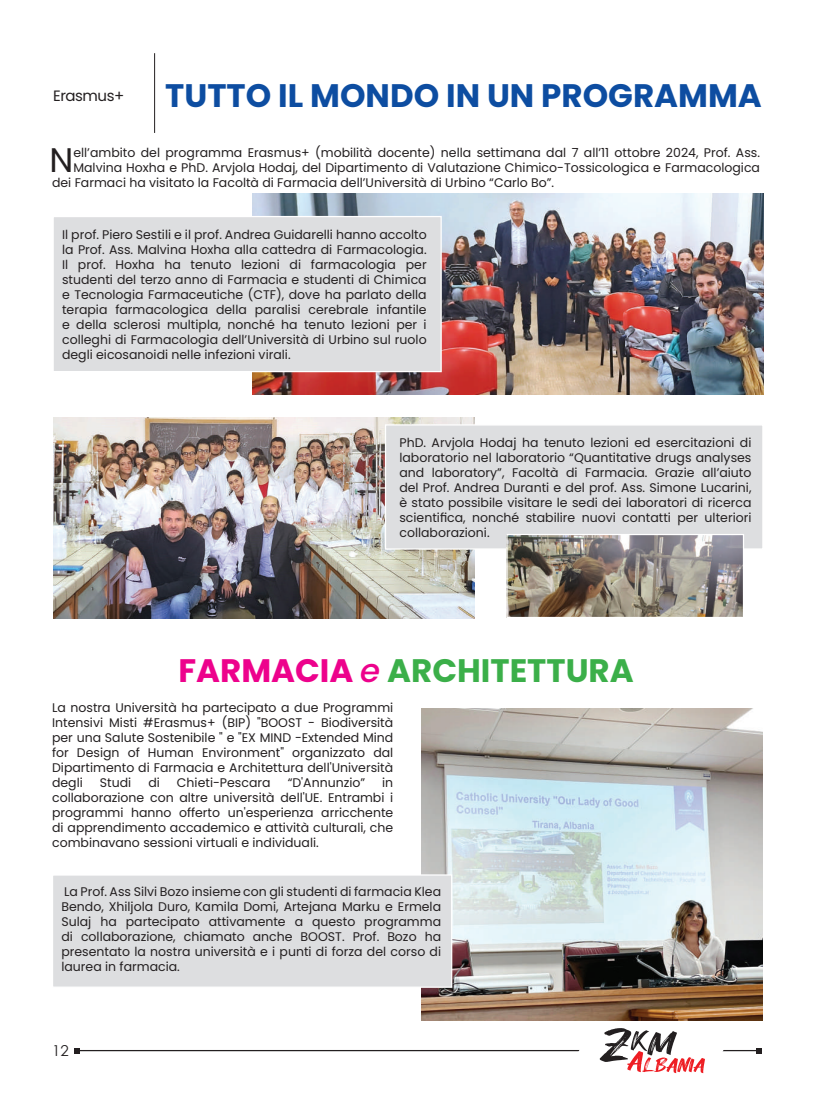
<style>
.page{position:relative;width:815px;height:1099px;background:#fff}
.page>*{position:absolute;margin:0;border:0;box-sizing:border-box;transform-origin:0 0}
.t1{font:34px "Poppins";color:#231f20}
.t2{font:700 32.5px "Poppins";color:#0d4da1}
.t3{font:700 32.5px "Poppins";color:#3baf49}
.t4{font:15px "Poppins";letter-spacing:-.03em;color:#231f20}
.t5{font:15px "Century Gothic";color:#231f20}
.t6{font:12.5px/15px "Poppins";color:#231f20;text-align:justify}
.s1{color:#ed028c}
.s2{font-weight:500;font-style:italic;color:#ed028c}
</style>
<div class="page">
<img style="left:422px;top:708px;width:340px;height:312px">
<img style="left:253px;top:194px;width:510px;height:200px">
<hr style="left:154px;top:53px;width:1px;height:80px;background:#231f20">
<img style="left:53px;top:418px;width:422px;height:200px">
<hr style="left:77px;top:1049px;width:682px;height:2px;background:#231f20">
<svg style="left:757px;top:1048px;width:5px;height:5px"></svg>
<svg style="left:75px;top:1048px;width:5px;height:5px"></svg>
<svg style="left:568px;top:1028px;width:165px;height:45px"></svg>
<div style="left:385px;top:424px;width:378px;height:125px;background:#dddee0;border:1px solid #fff"></div>
<div style="left:52px;top:874px;width:400px;height:113px;background:#dddee0;border:1px solid #fff"></div>
<div style="left:53px;top:216px;width:389px;height:156px;background:#dddee0;border:1px solid #fff"></div>
<img style="left:508px;top:536px;width:234px;height:80px">
<div style="left:506px;top:534px;width:238px;height:84px;border:1px solid #fff"></div>
<p class="t4" style="left:53px;top:87px;width:73px">Erasmus+</p>
<h2 class="t2" style="left:165px;top:77px;width:598px">TUTTO IL MONDO IN UN PROGRAMMA</h2>
<h1 class="t1" style="left:49px;top:140px;width:25px">N</h1>
<p class="t6" style="left:73px;top:145px;width:688px">ell’ambito del programma Erasmus+ (mobilità docente) nella settimana dal 7 all’11 ottobre 2024, Prof. Ass.</p>
<p class="t6" style="left:73px;top:160px;width:688px">Malvina Hoxha e PhD. Arvjola Hodaj, del Dipartimento di Valutazione Chimico-Tossicologica e Farmacologica</p>
<p class="t6" style="left:52px;top:175px;width:504px">dei Farmaci ha visitato la Facoltà di Farmacia dell’Università di Urbino “Carlo Bo”.</p>
<p class="t6" style="left:62px;top:227px;width:366px">Il prof. Piero Sestili e il prof. Andrea Guidarelli hanno accolto la Prof. Ass. Malvina Hoxha alla cattedra di Farmacologia.<br>Il prof. Hoxha ha tenuto lezioni di farmacologia per studenti del terzo anno di Farmacia e studenti di Chimica e Tecnologia Farmaceutiche (CTF), dove ha parlato della terapia farmacologica della paralisi cerebrale infantile e della sclerosi multipla, nonché ha tenuto lezioni per i colleghi di Farmacologia dell’Università di Urbino sul ruolo degli eicosanoidi nelle infezioni virali.</p>
<p class="t6" style="left:399px;top:435px;width:354px">PhD. Arvjola Hodaj ha tenuto lezioni ed esercitazioni di laboratorio nel laboratorio “Quantitative drugs analyses and laboratory”, Facoltà di Farmacia. Grazie all’aiuto del Prof. Andrea Duranti e del prof. Ass. Simone Lucarini, è stato possibile visitare le sedi dei laboratori di ricerca scientifica, nonché stabilire nuovi contatti per ulteriori collaborazioni.</p>
<h2 class="t3" style="left:178px;top:652px;width:457px"><span class="s1">FARMACIA</span> <span class="s2">e</span> ARCHITETTURA</h2>
<p class="t6" style="left:52px;top:700px;width:343px">La nostra Università ha partecipato a due Programmi Intensivi Misti #Erasmus+ (BIP) "BOOST - Biodiversità per una Salute Sostenibile " e "EX MIND -Extended Mind for Design of Human Environment" organizzato dal Dipartimento di Farmacia e Architettura dell'Università degli</p>
<p class="t6" style="left:100px;top:775px;width:33px">Studi</p>
<p class="t6" style="left:148px;top:775px;width:13px">di</p>
<p class="t6" style="left:177px;top:775px;width:95px">Chieti-Pescara</p>
<p class="t6" style="left:288px;top:775px;width:79px">“D'Annunzio”</p>
<p class="t6" style="left:52px;top:775px;width:343px;text-indent:330px">in collaborazione con altre università dell'UE. Entrambi i programmi hanno offerto un'esperienza arricchente di apprendimento accademico e attività culturali, che combinavano sessioni virtuali e individuali.</p>
<p class="t6" style="left:61px;top:884px;width:381px">La Prof. Ass Silvi Bozo insieme con gli studenti di farmacia Klea Bendo, Xhiljola Duro, Kamila Domi, Artejana Marku e Ermela Sulaj ha partecipato attivamente a questo programma di collaborazione, chiamato anche BOOST. Prof. Bozo ha presentato la nostra università e i punti di forza del corso di laurea in farmacia.</p>
<p class="t5" style="left:52px;top:1040px;width:18px">12</p>
</div>
